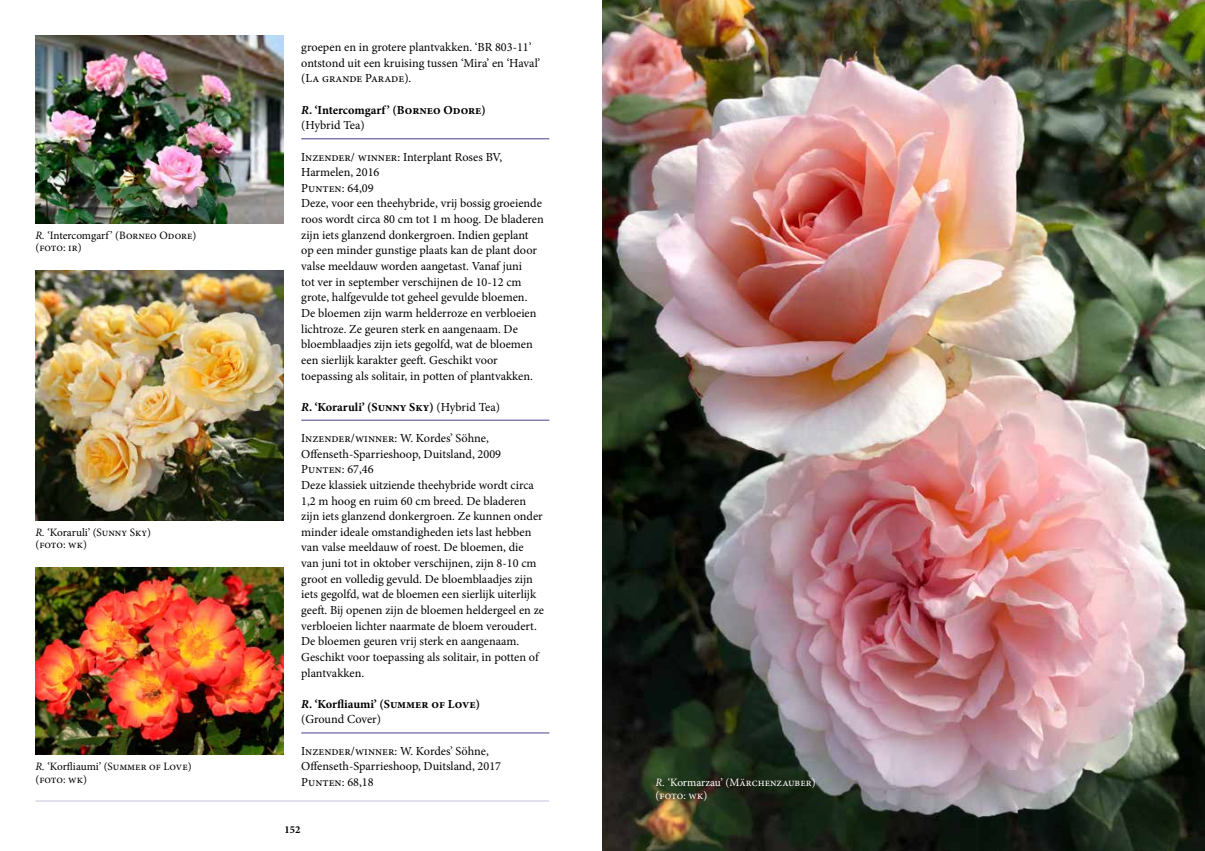
<style>
.page{position:relative;width:1205px;height:851px;background:#fff}
.page>*{position:absolute;margin:0;border:0;box-sizing:border-box;transform-origin:0 0}
.t1{font:12.25px/15.6px "Minion Pro";color:#000}
.t2{font:700 12.25px/15.6px "Minion Pro";color:#000}
.t3{font:11.25px/12.5px "Minion Pro";color:#000}
.t4{font:11.25px/12.5px "Minion Pro";color:#fff}
.t5{font:700 10.62px "Minion Pro";color:#000}
.s1{font-style:italic}
.s2{font-weight:400}
</style>
<div class="page">
<hr style="left:35px;top:800px;width:514px;height:1px;background:#d1cde4">
<img style="left:35px;top:270px;width:248px;height:250px">
<hr style="left:301px;top:138px;width:248px;height:1px;background:#7164a1">
<hr style="left:301px;top:419px;width:248px;height:2px;background:#7164a1">
<hr style="left:301px;top:732px;width:248px;height:1px;background:#7164a1">
<img style="left:35px;top:35px;width:248px;height:188px">
<img style="left:35px;top:567px;width:248px;height:187px">
<img style="left:602px;top:0;width:603px;height:850px">
<p class="t3" style="left:35px;top:229px;width:162px"><span class="s1">R.</span> ‘Intercomgarf’ (Borneo Odore) (foto: ir)</p>
<p class="t3" style="left:35px;top:526px;width:117px"><span class="s1">R.</span> ‘Koraruli’ (Sunny Sky) (foto: wk)</p>
<p class="t3" style="left:35px;top:760px;width:158px"><span class="s1">R.</span> ‘Korfliaumi’ (Summer of Love) (foto: wk)</p>
<p class="t1" style="left:301px;top:39px;width:240px">groepen en in grotere plantvakken. ‘BR 803-11’ ontstond uit een kruising tussen ‘Mira’ en ‘Haval’ (La grande Parade).</p>
<p class="t2" style="left:301px;top:102px;width:186px"><span class="s1">R</span>. ‘Intercomgarf ’ (Borneo Odore) <span class="s2">(Hybrid Tea)</span></p>
<p class="t1" style="left:301px;top:149px;width:244px">Inzender/ winner: Interplant Roses BV, Harmelen, 2016<br>Punten: 64,09<br>Deze, voor een theehybride, vrij bossig groeiende roos wordt circa 80 cm tot 1 m hoog. De bladeren zijn iets glanzend donkergroen. Indien geplant op een minder gunstige plaats kan de plant door valse meeldauw worden aangetast. Vanaf juni<br>tot ver in september verschijnen de 10-12 cm grote, halfgevulde tot geheel gevulde bloemen.<br>De bloemen zijn warm helderroze en verbloeien lichtroze. Ze geuren sterk en aangenaam. De bloemblaadjes zijn iets gegolfd, wat de bloemen een sierlijk karakter geeft. Geschikt voor toepassing als solitair, in potten of plantvakken.</p>
<p class="t2" style="left:301px;top:399px;width:200px"><span class="s1">R</span>. ‘Koraruli’ (Sunny Sky) <span class="s2">(Hybrid Tea)</span></p>
<p class="t1" style="left:301px;top:430px;width:244px">Inzender/winner: W. Kordes’ Söhne, Offenseth-Sparrieshoop, Duitsland, 2009<br>Punten: 67,46<br>Deze klassiek uitziende theehybride wordt circa 1,2 m hoog en ruim 60 cm breed. De bladeren zijn iets glanzend donkergroen. Ze kunnen onder minder ideale omstandigheden iets last hebben van valse meeldauw of roest. De bloemen, die van juni tot in oktober verschijnen, zijn 8-10 cm groot en volledig gevuld. De bloemblaadjes zijn iets gegolfd, wat de bloemen een sierlijk uiterlijk geeft. Bij openen zijn de bloemen heldergeel en ze verbloeien lichter naarmate de bloem veroudert.<br>De bloemen geuren vrij sterk en aangenaam.<br>Geschikt voor toepassing als solitair, in potten of plantvakken.</p>
<p class="t2" style="left:301px;top:696px;width:180px"><span class="s1">R</span>. ‘Korfliaumi’ (Summer of Love) <span class="s2">(Ground Cover)</span></p>
<p class="t1" style="left:301px;top:743px;width:201px">Inzender/winner: W. Kordes’ Söhne,<br>Offenseth-Sparrieshoop, Duitsland, 2017<br>Punten: 68,18</p>
<p class="t5" style="left:284px;top:821px;width:17px">152</p>
<p class="t4" style="left:656px;top:776px;width:161px"><span class="s1">R.</span> ‘Kormarzau’ (Märchenzauber) (foto: wk)</p>
</div>
